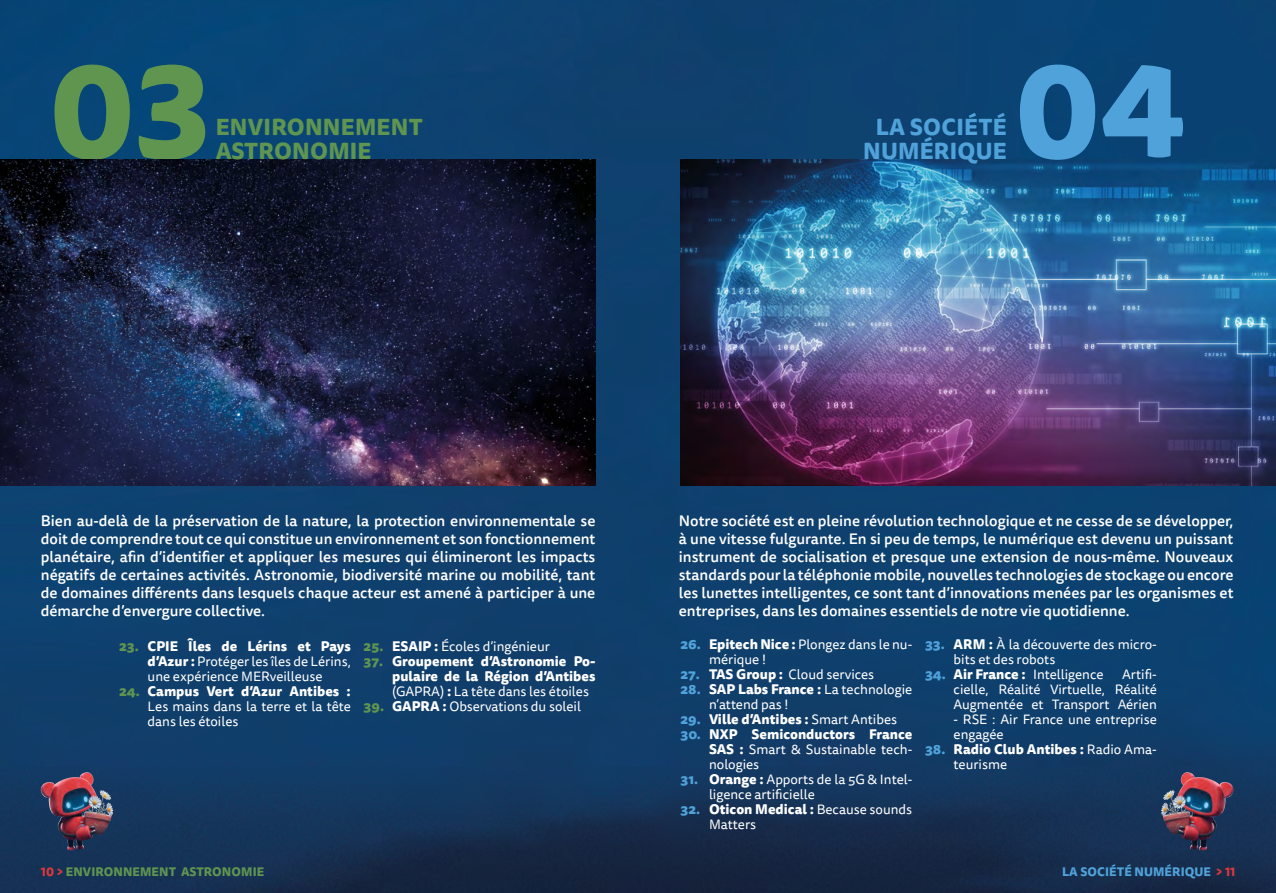
<style>
.page{position:relative;width:1276px;height:893px;background:#fff}
.page>*{position:absolute;margin:0;border:0;box-sizing:border-box;transform-origin:0 0}
.t1{font:800 22.5px/24px "Tisa Sans Pro";letter-spacing:.01em;color:#609550}
.t2{font:800 22.5px/24px "Tisa Sans Pro";letter-spacing:.01em;color:#50a2da;text-align:center}
.t3{font:500 15px/18px "Tisa Sans Pro";color:#fff;text-align:justify}
.t4{font:13.5px/15px "Tisa Sans Pro";color:#fff}
.t5{font:800 13.5px/15px "Tisa Sans Pro";color:#fff;text-align:justify}
.t6{font:800 12px "Tisa Sans Pro";letter-spacing:.01em;color:#609550}
.t7{font:800 12px "Tisa Sans Pro";letter-spacing:.01em;color:#50a2da}
.s1{font-weight:800;color:#609550}
.s2{font-weight:800}
.s3{font-weight:800;color:#50a2da}
.s4{color:#609550}
.s5{font-weight:400}
.s6{color:#50a2da}
.s7{color:#d8383c}
</style>
<div class="page">
<img style="left:0;top:0;width:1276px;height:893px">
<svg style="left:55px;top:65px;width:150px;height:95px;background:#3b745e"></svg>
<img style="left:0;top:160px;width:595px;height:326px">
<img style="left:680px;top:160px;width:596px;height:326px">
<img style="left:41px;top:772px;width:45px;height:20px">
<img style="left:1171px;top:772px;width:15px;height:30px">
<svg style="left:1020px;top:65px;width:163px;height:95px;background:#3078ad"></svg>
<h1 class="t1" style="left:216px;top:115px;width:208px">ENVIRONNEMENT<br>ASTRONOMIE</h1>
<h1 class="t2" style="left:863px;top:115px;width:145px">LA SOCIÉTÉ<br>NUMÉRIQUE</h1>
<p class="t3" style="left:41px;top:512px;width:556px">Bien au-delà de la préservation de la nature, la protection environnementale se doit de comprendre tout ce qui constitue un environnement et son fonctionnement planétaire, afin d’identifier et appliquer les mesures qui élimineront les impacts négatifs de certaines activités. Astronomie, biodiversité marine ou mobilité, tant de domaines différents dans lesquels chaque acteur est amené à participer à une démarche d’envergure collective.</p>
<p class="t3" style="left:679px;top:512px;width:556px">Notre société est en pleine révolution technologique et ne cesse de se développer, à une vitesse fulgurante. En si peu de temps, le numérique est devenu un puissant instrument de socialisation et presque une extension de nous-même. Nouveaux standards pour la téléphonie mobile, nouvelles technologies de stockage ou encore les lunettes intelligentes, ce sont tant d’innovations menées par les organismes et entreprises, dans les domaines essentiels de notre vie quotidienne.</p>
<p class="t4" style="left:148px;top:639px;width:205px;text-align:justify;text-indent:-28px"><span class="s1">23.</span> <span class="s2">CPIE Îles de Lérins et Pays d’Azur :</span> Protéger les îles de Lérins, une expérience MERveilleuse</p>
<p class="t4" style="left:148px;top:684px;width:205px;text-align:justify;text-indent:-28px"><span class="s1">24.</span> <span class="s2">Campus Vert d’Azur Antibes :<br></span>Les mains dans la terre et la tête dans les étoiles</p>
<p class="t4" style="left:953px;top:638px;width:205px;text-indent:-28px"><span class="s3">33.</span> <span class="s2">ARM :</span> À la découverte des micro&shy;bits et des robots</p>
<p class="t4" style="left:925px;top:668px;width:180px"><span class="s3">34.</span> <span class="s2">Air France :</span> Intelligence</p>
<p class="t4" style="left:364px;top:639px;width:188px"><span class="s1">25.</span> <span class="s2">ESAIP :</span> Écoles d’ingénieur</p>
<p class="t5" style="left:392px;top:654px;width:205px;text-indent:-28px"><span class="s4">37.</span> Groupement d’Astronomie Po&shy;pulaire de la Région d’Antibes <span class="s5">(GAPRA)</span> : <span class="s5">La tête dans les étoiles</span></p>
<p class="t4" style="left:364px;top:699px;width:219px"><span class="s1">39.</span> <span class="s2">GAPRA :</span> Observations du soleil</p>
<p class="t4" style="left:709px;top:638px;width:205px;text-indent:-28px"><span class="s3">26.</span> <span class="s2">Epitech Nice :</span> Plongez dans le nu&shy;mérique !</p>
<p class="t4" style="left:680px;top:668px;width:195px"><span class="s3">27.</span> <span class="s2">TAS Group :</span> Cloud services</p>
<p class="t4" style="left:709px;top:683px;width:205px;text-indent:-28px"><span class="s3">28.</span> <span class="s2">SAP Labs France :</span> La technologie n’attend pas !</p>
<p class="t5" style="left:680px;top:712px;width:218px"><span class="s6">29.</span> Ville d’Antibes : <span class="s5">Smart Antibes</span></p>
<p class="t4" style="left:709px;top:728px;width:205px;text-align:justify;text-indent:-28px"><span class="s3">30.</span> <span class="s2">NXP Semiconductors France SAS :</span> Smart &amp; Sustainable tech&shy;nologies</p>
<p class="t4" style="left:709px;top:773px;width:205px;text-indent:-28px"><span class="s3">31.</span> <span class="s2">Orange :</span> Apports de la 5G &amp; Intel&shy;ligence artificielle</p>
<p class="t4" style="left:709px;top:803px;width:205px;text-indent:-28px"><span class="s3">32.</span> <span class="s2">Oticon Medical :</span> Because sounds<br>Matters</p>
<p class="t4" style="left:953px;top:668px;width:205px;text-align:justify;text-indent:168px">Artifi&shy;cielle, Réalité Virtuelle, Réalité Augmentée et Transport Aérien</p>
<p class="t4" style="left:953px;top:713px;width:205px">- RSE : Air France une entreprise engagée</p>
<p class="t5" style="left:953px;top:742px;width:205px;text-indent:-28px"><span class="s6">38.</span> Radio Club Antibes : <span class="s5">Radio Ama&shy;teurisme</span></p>
<p class="t6" style="left:41px;top:863px;width:225px"><span class="s7">10 &gt;</span> ENVIRONNEMENT ASTRONOMIE</p>
<p class="t7" style="left:1062px;top:863px;width:175px">LA SOCIÉTÉ NUMÉRIQUE <span class="s7">&gt; 11</span></p>
</div>
